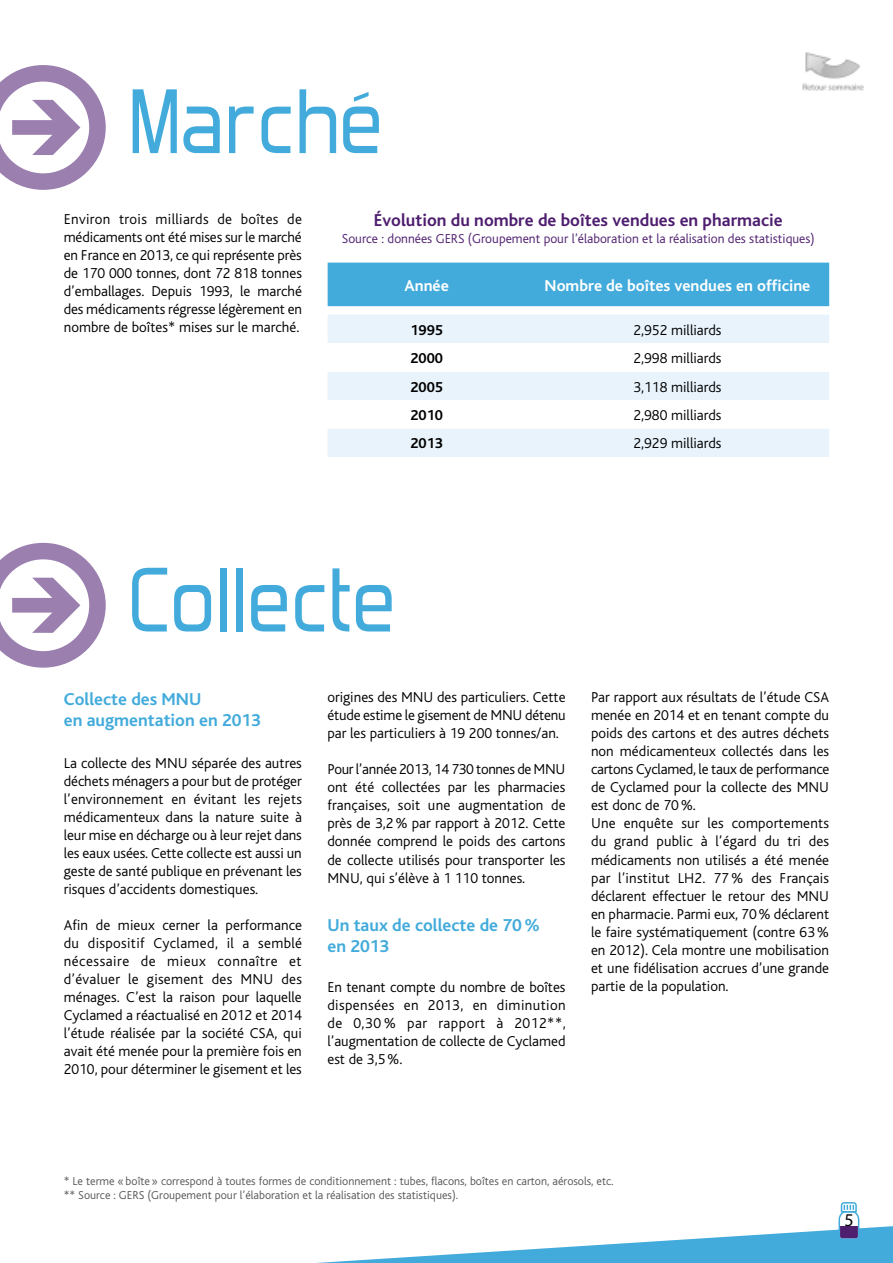
<style>
.page{position:relative;width:893px;height:1263px;background:#fff}
.page>*{position:absolute;margin:0;border:0;box-sizing:border-box;transform-origin:0 0}
.t1{font:108px "Forgotten Futurist";color:#42abdb}
.t2{font:700 18px/21.6px "Bliss";color:#42abdb}
.t3{font:700 18px "Bliss";color:#4e1e6f}
.t4{font:18px "Myriad Pro";color:#000}
.t5{font:700 16.5px "Bliss";color:#fff}
.t6{font:300 15px/18px "Bliss";color:#000;text-align:justify}
.t7{font:700 15px "Bliss";color:#000}
.t8{font:300 13.5px "Bliss";color:#4e1e6f}
.t9{font:300 12px/14.4px "Bliss";color:#575756}
</style>
<div class="page">
<svg style="left:317px;top:1202px;width:576px;height:61px"></svg>
<svg style="left:1px;top:65px;width:105px;height:125px"></svg>
<svg style="left:1px;top:543px;width:105px;height:125px"></svg>
<div style="left:328px;top:263px;width:501px;height:43px;background:#42abdb"></div>
<div style="left:328px;top:315px;width:501px;height:142px;background:#e8f3fb"></div>
<svg style="left:328px;top:343px;width:501px;height:86px"></svg>
<hr style="left:0;top:0;width:1px;height:1263px;background:#000">
<img style="left:802px;top:52px;width:62px;height:39px">
<h1 class="t1" style="left:128px;top:74px;width:257px">Marché</h1>
<p class="t6" style="left:64px;top:210px;width:240px">Environ trois milliards de boîtes de médicaments ont été mises sur le marché en France en 2013, ce qui représente près de 170 000 tonnes, dont 72 818 tonnes d’emballages. Depuis 1993, le marché des médicaments régresse légèrement en nombre de boîtes* mises sur le marché.</p>
<p class="t3" style="left:374px;top:211px;width:410px">Évolution du nombre de boîtes vendues en pharmacie</p>
<p class="t8" style="left:342px;top:231px;width:474px">Source : données GERS (Groupement pour l’élaboration et la réalisation des statistiques)</p>
<p class="t5" style="left:404px;top:277px;width:46px">Année</p>
<p class="t5" style="left:545px;top:277px;width:267px">Nombre de boîtes vendues en officine</p>
<p class="t7" style="left:410px;top:322px;width:34px">1995</p>
<p class="t6" style="left:633px;top:321px;width:89px">2,952 milliards</p>
<p class="t7" style="left:410px;top:350px;width:34px">2000</p>
<p class="t6" style="left:633px;top:349px;width:89px">2,998 milliards</p>
<p class="t7" style="left:410px;top:379px;width:34px">2005</p>
<p class="t6" style="left:633px;top:378px;width:89px">3,118 milliards</p>
<p class="t7" style="left:410px;top:407px;width:34px">2010</p>
<p class="t6" style="left:633px;top:406px;width:89px">2,980 milliards</p>
<p class="t7" style="left:410px;top:436px;width:34px">2013</p>
<p class="t6" style="left:633px;top:435px;width:89px">2,929 milliards</p>
<h1 class="t1" style="left:128px;top:553px;width:270px">Collecte</h1>
<p class="t2" style="left:64px;top:688px;width:199px">Collecte des MNU<br>en augmentation en 2013</p>
<p class="t6" style="left:64px;top:754px;width:240px">La collecte des MNU séparée des autres déchets ménagers a pour but de protéger l’environnement en évitant les rejets médicamenteux dans la nature suite à leur mise en décharge ou à leur rejet dans les eaux usées. Cette collecte est aussi un geste de santé publique en prévenant les risques d’accidents domestiques.</p>
<p class="t6" style="left:64px;top:916px;width:240px">Afin de mieux cerner la performance du dispositif Cyclamed, il a semblé nécessaire de mieux connaître et d’évaluer le gisement des MNU des ménages. C’est la raison pour laquelle Cyclamed a réactualisé en 2012 et 2014 l’étude réalisée par la société CSA, qui avait été menée pour la première fois en 2010, pour déterminer le gisement et les</p>
<p class="t6" style="left:327px;top:689px;width:240px">origines des MNU des particuliers. Cette étude estime le gisement de MNU détenu par les particuliers à 19 200 tonnes/an.</p>
<p class="t6" style="left:327px;top:761px;width:240px">Pour l’année 2013, 14 730 tonnes de MNU ont été collectées par les pharmacies françaises, soit une augmentation de près de 3,2% par rapport à 2012. Cette donnée comprend le poids des cartons de collecte utilisés pour transporter les MNU, qui s’élève à 1 110 tonnes.</p>
<p class="t2" style="left:327px;top:914px;width:214px">Un taux de collecte de 70% en 2013</p>
<p class="t6" style="left:327px;top:978px;width:240px">En tenant compte du nombre de boîtes dispensées en 2013, en diminution de 0,30 % par rapport à 2012**, l’augmentation de collecte de Cyclamed est de 3,5%.</p>
<p class="t6" style="left:591px;top:689px;width:240px;text-align:left">Par rapport aux résultats de l’étude CSA menée en 2014 et en tenant compte du poids des cartons et des autres déchets non médicamenteux collectés dans les cartons Cyclamed, le taux de performance de Cyclamed pour la collecte des MNU est donc de 70%.<br>Une enquête sur les comportements du grand public à l’égard du tri des médicaments non utilisés a été menée par l’institut LH2. 77 % des Français déclarent effectuer le retour des MNU en pharmacie. Parmi eux, 70% déclarent le faire systématiquement (contre 63% en 2012). Cela montre une mobilisation et une fidélisation accrues d’une grande partie de la population.</p>
<p class="t9" style="left:64px;top:1174px;width:551px">* Le terme «boîte» correspond à toutes formes de conditionnement : tubes, flacons, boîtes en carton, aérosols, etc. ** Source : GERS (Groupement pour l’élaboration et la réalisation des statistiques).</p>
<p class="t4" style="left:844px;top:1210px;width:11px">5</p>
</div>
